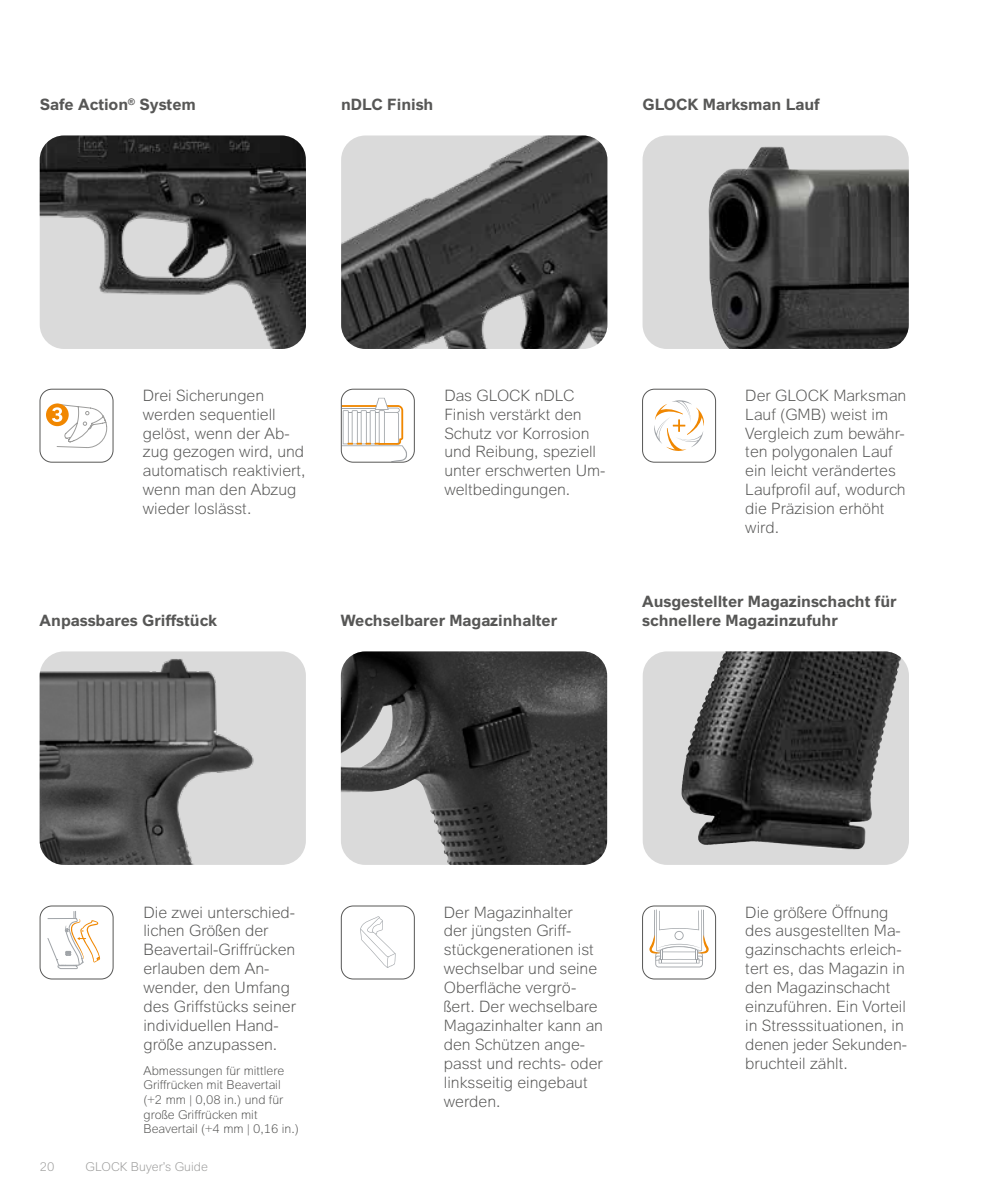
<style>
.page{position:relative;width:1008px;height:1191px;background:#fff}
.page>*{position:absolute;margin:0;border:0;box-sizing:border-box;transform-origin:0 0}
.t1{font:300 15.75px/18.9px "GLOCK Sans";color:#575756}
.t2{font:700 15.75px/18.9px "GLOCK Sans";color:#575756}
.t3{font:300 12.25px/14.7px "GLOCK Sans";color:#575756}
.t4{font:300 12.25px "GLOCK Sans";color:#9d9d9c}
</style>
<div class="page">
<img style="left:341px;top:651px;width:266px;height:214px">
<img style="left:40px;top:135px;width:266px;height:214px">
<div style="left:642px;top:135px;width:266px;height:214px;background:#dadada;border-radius:24px"></div>
<img style="left:708px;top:147px;width:200px;height:202px">
<img style="left:341px;top:135px;width:266px;height:214px">
<svg style="left:642px;top:651px;width:266px;height:214px;background:#707070"></svg>
<img style="left:681px;top:651px;width:44px;height:165px">
<img style="left:40px;top:651px;width:266px;height:214px">
<svg style="left:46px;top:403px;width:61px;height:45px"></svg>
<div style="left:40px;top:389px;width:73px;height:73px;border:1px solid #575756;border-radius:12px"></div>
<svg style="left:649px;top:909px;width:59px;height:58px"></svg>
<div style="left:642px;top:905px;width:73px;height:74px;border:1px solid #575756;border-radius:12px"></div>
<svg style="left:654px;top:400px;width:49px;height:51px"></svg>
<div style="left:642px;top:389px;width:73px;height:73px;border:1px solid #575756;border-radius:12px"></div>
<svg style="left:341px;top:397px;width:66px;height:65px"></svg>
<div style="left:341px;top:389px;width:73px;height:73px;border:1px solid #575756;border-radius:12px"></div>
<svg style="left:360px;top:916px;width:35px;height:52px"></svg>
<div style="left:341px;top:905px;width:73px;height:74px;border:1px solid #575756;border-radius:12px"></div>
<svg style="left:47px;top:911px;width:53px;height:58px"></svg>
<div style="left:40px;top:905px;width:73px;height:74px;border:1px solid #575756;border-radius:12px"></div>
<p class="t2" style="left:40px;top:95px;width:158px">Safe Action<sup>®</sup> System</p>
<p class="t2" style="left:341px;top:95px;width:94px">nDLC Finish</p>
<p class="t2" style="left:642px;top:95px;width:179px">GLOCK Marksman Lauf</p>
<p class="t1" style="left:143px;top:386px;width:164px">Drei Sicherungen werden sequentiell gelöst, wenn der Ab&shy;zug gezogen wird, und automatisch reaktiviert, wenn man den Abzug wieder loslässt.</p>
<p class="t2" style="left:40px;top:611px;width:179px">Anpassbares Griffstück</p>
<p class="t1" style="left:444px;top:386px;width:162px">Das GLOCK nDLC<br>Finish verstärkt den<br>Schutz vor Korrosion und Reibung, speziell unter erschwerten Um&shy;weltbedingungen.</p>
<p class="t1" style="left:745px;top:386px;width:162px">Der GLOCK Marksman<br>Lauf (GMB) weist im<br>Vergleich zum bewähr&shy;ten polygonalen Lauf ein leicht verändertes<br>Laufprofil auf, wodurch die Präzision erhöht wird.</p>
<p class="t2" style="left:341px;top:611px;width:217px">Wechselbarer Magazinhalter</p>
<p class="t2" style="left:642px;top:592px;width:256px">Ausgestellter Magazinschacht für schnellere Magazinzufuhr</p>
<p class="t1" style="left:143px;top:902px;width:154px">Die zwei unterschied&shy;lichen Größen der<br>Beavertail-Griffrücken erlauben dem An&shy;wender, den Umfang des Griffstücks seiner individuellen Hand&shy;größe anzupassen.</p>
<p class="t3" style="left:143px;top:1063px;width:157px">Abmessungen für mittlere<br>Griffrücken mit Beavertail (+2 mm | 0,08 in.) und für große Griffrücken mit<br>Beavertail (+4 mm | 0,16 in.)</p>
<p class="t4" style="left:40px;top:1159px;width:16px">20</p>
<p class="t4" style="left:86px;top:1159px;width:124px">GLOCK Buyer’s Guide</p>
<p class="t1" style="left:443px;top:902px;width:160px">Der Magazinhalter<br>der jüngsten Griff&shy;stückgenerationen ist wechselbar und seine<br>Oberfläche vergrö&shy;ßert. Der wechselbare<br>Magazinhalter kann an den Schützen ange&shy;passt und rechts- oder linksseitig eingebaut werden.</p>
<p class="t1" style="left:745px;top:902px;width:163px">Die größere Öffnung des ausgestellten Ma&shy;gazinschachts erleich&shy;tert es, das Magazin in den Magazinschacht einzuführen. Ein Vorteil in Stresssituationen, in denen jeder Sekunden&shy;bruchteil zählt.</p>
</div>
